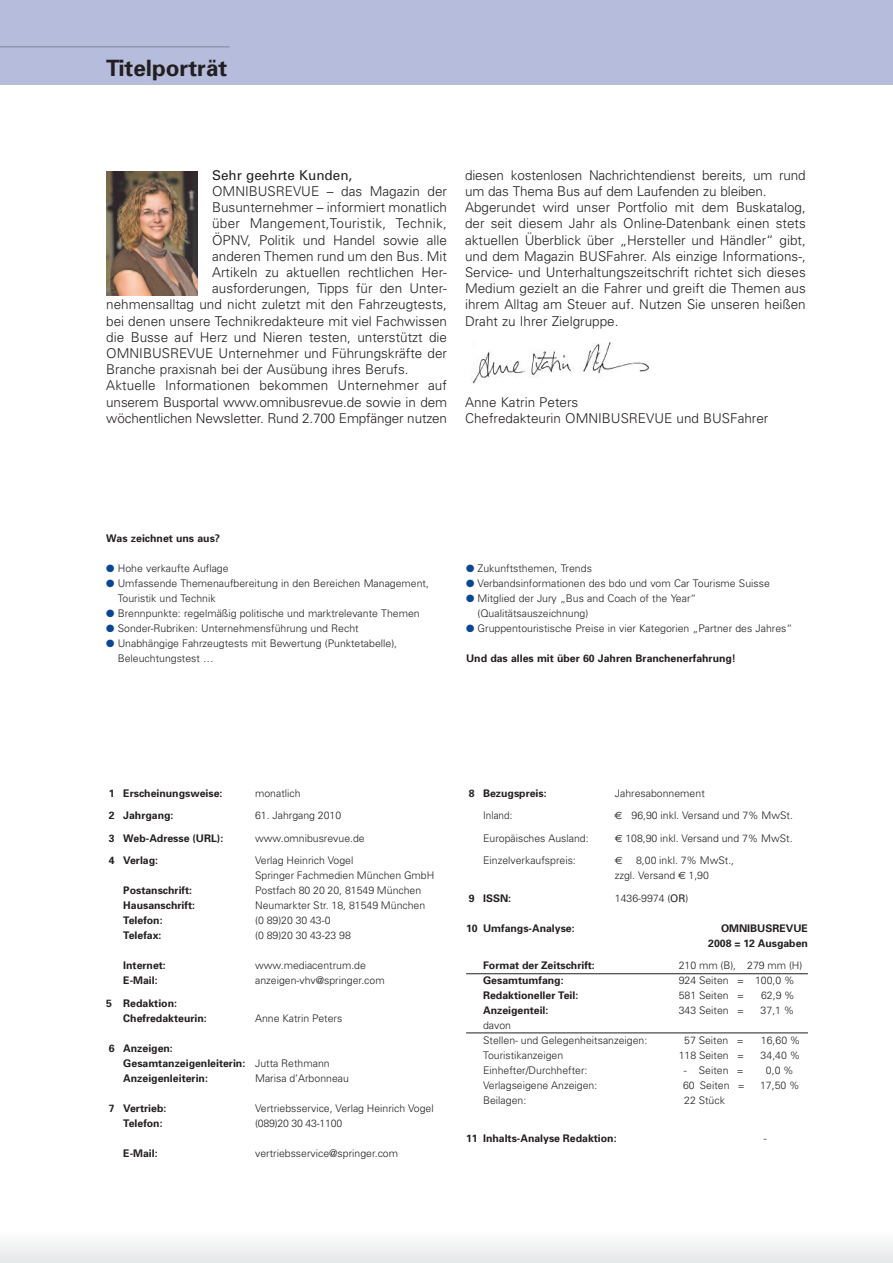
<style>
.page{position:relative;width:893px;height:1263px;background:#fff}
.page>*{position:absolute;margin:0;border:0;box-sizing:border-box;transform-origin:0 0}
.t1{font:700 22.5px "Univers";color:#231f20}
.t2{font:300 13.5px/16.2px "Univers";color:#231f20}
.t3{font:300 13.5px "Univers";letter-spacing:.02em;color:#231f20}
.t4{font:13.5px "Univers";color:#231f20}
.t5{font:300 10.5px/15px "Univers";color:#231f20}
.t6{font:700 10.5px/15px "Univers";color:#231f20}
.t7{font:300 10.5px "Univers";color:#231f20;scale:.95 1}
.t8{font:10.5px "Euro Sans";color:#231f20}
.s1{color:#094694}
.s2{font-weight:300}
.s3{font-family:"Euro Sans";font-weight:400}
.s4{font-weight:400}
</style>
<div class="page">
<div style="left:0;top:0;width:893px;height:85px;background:#b6bcdc"></div>
<hr style="left:0;top:46px;width:230px;height:2px;background:#8c9bac">
<div style="left:0;top:1232px;width:893px;height:31px;background:#f1f2f3"></div>
<img style="left:106px;top:172px;width:91px;height:123px">
<img style="left:471px;top:342px;width:178px;height:42px">
<hr style="left:466px;top:973px;width:342px;height:1px;background:#231f20">
<hr style="left:466px;top:1032px;width:342px;height:1px;background:#231f20">
<h1 class="t1" style="left:106px;top:60px;width:122px">Titelporträt</h1>
<p class="t4" style="left:212px;top:170px;width:142px">Sehr geehrte Kunden,</p>
<p class="t2" style="left:212px;top:184px;width:236px">OMNIBUSREVUE – das Magazin der</p>
<p class="t2" style="left:212px;top:201px;width:236px">Busunternehmer – informiert monatlich</p>
<p class="t3" style="left:212px;top:219px;width:236px">über Mangement,Touristik, Technik,</p>
<p class="t2" style="left:212px;top:233px;width:236px">ÖPNV, Politik und Handel sowie alle</p>
<p class="t2" style="left:212px;top:249px;width:236px">anderen Themen rund um den Bus. Mit</p>
<p class="t2" style="left:212px;top:265px;width:236px">Artikeln zu aktuellen rechtlichen Her-</p>
<p class="t2" style="left:212px;top:282px;width:236px">ausforderungen, Tipps für den Unter-</p>
<p class="t2" style="left:106px;top:298px;width:342px">nehmensalltag und nicht zuletzt mit den Fahrzeugtests,</p>
<p class="t2" style="left:106px;top:314px;width:342px">bei denen unsere Technikredakteure mit viel Fachwissen</p>
<p class="t2" style="left:106px;top:330px;width:342px">die Busse auf Herz und Nieren testen, unterstützt die</p>
<p class="t2" style="left:106px;top:346px;width:342px">OMNIBUSREVUE Unternehmer und Führungskräfte der</p>
<p class="t2" style="left:106px;top:363px;width:304px">Branche praxisnah bei der Ausübung ihres Berufs.</p>
<p class="t2" style="left:106px;top:379px;width:342px">Aktuelle Informationen bekommen Unternehmer auf</p>
<p class="t2" style="left:106px;top:395px;width:342px">unserem Busportal www.omnibusrevue.de sowie in dem</p>
<p class="t2" style="left:106px;top:411px;width:342px">wöchentlichen Newsletter. Rund 2.700 Empfänger nutzen</p>
<p class="t2" style="left:465px;top:168px;width:342px">diesen kostenlosen Nachrichtendienst bereits, um rund um das Thema Bus auf dem Laufenden zu bleiben.<br>Abgerundet wird unser Portfolio mit dem Buskatalog, der seit diesem Jahr als Online-Datenbank einen stets aktuellen Überblick über „Hersteller und Händler“ gibt, und dem Magazin BUSFahrer. Als einzige Informations-, Service- und Unterhaltungszeitschrift richtet sich dieses Medium gezielt an die Fahrer und greift die Themen aus ihrem Alltag am Steuer auf. Nutzen Sie unseren heißen Draht zu Ihrer Zielgruppe.</p>
<p class="t2" style="left:465px;top:395px;width:305px">Anne Katrin Peters<br>Chefredakteurin OMNIBUSREVUE und BUSFahrer</p>
<p class="t6" style="left:106px;top:531px;width:115px">Was zeichnet uns aus?</p>
<p class="t5" style="left:106px;top:561px;width:124px"><span class="s1">●</span> Hohe verkaufte Auflage</p>
<p class="t5" style="left:118px;top:576px;width:313px;text-indent:-11px"><span class="s1">●</span> Umfassende Themenaufbereitung in den Bereichen Management,<br>Touristik und Technik</p>
<p class="t5" style="left:106px;top:606px;width:315px"><span class="s1">●</span> Brennpunkte: regelmäßig politische und marktrelevante Themen</p>
<p class="t5" style="left:106px;top:621px;width:254px"><span class="s1">●</span> Sonder-Rubriken: Unternehmensführung und Recht</p>
<p class="t5" style="left:118px;top:636px;width:281px;text-indent:-11px"><span class="s1">●</span> Unabhängige Fahrzeugtests mit Bewertung (Punktetabelle),<br>Beleuchtungstest …</p>
<p class="t5" style="left:466px;top:561px;width:127px"><span class="s1">●</span> Zukunftsthemen, Trends</p>
<p class="t5" style="left:466px;top:576px;width:305px"><span class="s1">●</span> Verbandsinformationen des bdo und vom Car Tourisme Suisse</p>
<p class="t5" style="left:478px;top:591px;width:220px;text-indent:-11px"><span class="s1">●</span> Mitglied der Jury „Bus and Coach of the Year“ (Qualitätsauszeichnung)</p>
<p class="t5" style="left:466px;top:621px;width:328px"><span class="s1">●</span> Gruppentouristische Preise in vier Kategorien „Partner des Jahres“</p>
<p class="t6" style="left:466px;top:651px;width:271px">Und das alles mit über 60 Jahren Branchenerfahrung!</p>
<p class="t6" style="left:109px;top:786px;width:115px">1 Erscheinungsweise:</p>
<p class="t5" style="left:255px;top:786px;width:47px">monatlich</p>
<p class="t6" style="left:109px;top:809px;width:66px">2 Jahrgang:</p>
<p class="t5" style="left:255px;top:809px;width:88px">61. Jahrgang 2010</p>
<p class="t6" style="left:109px;top:831px;width:116px">3 Web-Adresse (URL):</p>
<p class="t5" style="left:255px;top:831px;width:111px">www.omnibusrevue.de</p>
<p class="t6" style="left:109px;top:854px;width:51px">4 Verlag:</p>
<p class="t5" style="left:255px;top:854px;width:181px">Verlag Heinrich Vogel<br>Springer Fachmedien München GmbH</p>
<p class="t6" style="left:123px;top:884px;width:70px">Postanschrift:</p>
<p class="t5" style="left:255px;top:884px;width:168px">Postfach 80 20 20, 81549 München</p>
<p class="t6" style="left:123px;top:899px;width:73px">Hausanschrift:</p>
<p class="t5" style="left:255px;top:899px;width:172px">Neumarkter Str. 18, 81549 München</p>
<p class="t6" style="left:123px;top:914px;width:41px">Telefon:</p>
<p class="t5" style="left:255px;top:914px;width:77px">(0 89)20 30 43-0</p>
<p class="t6" style="left:123px;top:929px;width:40px">Telefax:</p>
<p class="t5" style="left:255px;top:929px;width:97px">(0 89)20 30 43-23 98</p>
<p class="t6" style="left:123px;top:959px;width:44px">Internet:</p>
<p class="t5" style="left:255px;top:959px;width:112px">www.mediacentrum.de</p>
<p class="t6" style="left:123px;top:974px;width:36px">E-Mail:</p>
<p class="t5" style="left:255px;top:974px;width:131px">anzeigen-vhv@springer.com</p>
<p class="t6" style="left:123px;top:996px;width:85px;text-indent:-17px">5 Redaktion:<br>Chefredakteurin:</p>
<p class="t5" style="left:255px;top:1011px;width:89px">Anne Katrin Peters</p>
<p class="t6" style="left:123px;top:1041px;width:208px;text-indent:-14px">6 Anzeigen:<br>Gesamtanzeigenleiterin: <span class="s2">Jutta Rethmann<br></span>Anzeigenleiterin:</p>
<p class="t5" style="left:255px;top:1071px;width:95px">Marisa d’Arbonneau</p>
<p class="t6" style="left:109px;top:1101px;width:59px">7 Vertrieb:</p>
<p class="t5" style="left:255px;top:1101px;width:180px">Vertriebsservice, Verlag Heinrich Vogel</p>
<p class="t6" style="left:123px;top:1116px;width:41px">Telefon:</p>
<p class="t5" style="left:255px;top:1116px;width:89px">(089)20 30 43-1100</p>
<p class="t6" style="left:123px;top:1146px;width:36px">E-Mail:</p>
<p class="t5" style="left:255px;top:1146px;width:144px">vertriebsservice@springer.com</p>
<p class="t6" style="left:469px;top:786px;width:79px">8 Bezugspreis:</p>
<p class="t5" style="left:615px;top:786px;width:91px">Jahresabonnement</p>
<p class="t7" style="left:483px;top:811px;width:32px">Inland:</p>
<p class="t5" style="left:615px;top:809px;width:180px"><span class="s3">€</span> 96,90 inkl. Versand und 7% MwSt.</p>
<p class="t5" style="left:483px;top:831px;width:107px">Europäisches Ausland:</p>
<p class="t5" style="left:615px;top:831px;width:179px"><span class="s3">€</span> 108,90 inkl. Versand und 7% MwSt.</p>
<p class="t5" style="left:483px;top:854px;width:94px">Einzelverkaufspreis:</p>
<p class="t8" style="left:615px;top:854px;width:9px">€</p>
<p class="t5" style="left:615px;top:854px;width:121px;text-indent:21px">8,00 inkl. 7% MwSt., zzgl. Versand <span class="s3">€</span> 1,90</p>
<p class="t6" style="left:469px;top:891px;width:44px">9 ISSN:</p>
<p class="t5" style="left:615px;top:891px;width:75px">1436-9974 (<span class="s4">OR</span>)</p>
<p class="t6" style="left:466px;top:921px;width:110px">10 Umfangs-Analyse:</p>
<p class="t6" style="left:708px;top:921px;width:101px;text-align:right">OMNIBUSREVUE<br>2008 = 12 Ausgaben</p>
<p class="t6" style="left:483px;top:959px;width:113px">Format der Zeitschrift:</p>
<p class="t5" style="left:679px;top:959px;width:125px">210 mm (B), 279 mm (H)</p>
<p class="t6" style="left:483px;top:974px;width:82px">Gesamtumfang:</p>
<p class="t5" style="left:679px;top:974px;width:117px">924 Seiten = 100,0 %</p>
<p class="t6" style="left:483px;top:989px;width:97px">Redaktioneller Teil:</p>
<p class="t5" style="left:679px;top:989px;width:67px">581 Seiten =</p>
<p class="t5" style="left:761px;top:989px;width:35px">62,9 %</p>
<p class="t6" style="left:483px;top:1004px;width:67px">Anzeigenteil:</p>
<p class="t5" style="left:679px;top:1004px;width:67px">343 Seiten =</p>
<p class="t5" style="left:761px;top:1004px;width:35px">37,1 %</p>
<p class="t5" style="left:483px;top:1019px;width:166px">davon<br>Stellen- und Gelegenheitsanzeigen:</p>
<p class="t5" style="left:684px;top:1034px;width:61px">57 Seiten =</p>
<p class="t5" style="left:761px;top:1034px;width:41px">16,60 %</p>
<p class="t5" style="left:483px;top:1049px;width:82px">Touristikanzeigen</p>
<p class="t5" style="left:679px;top:1049px;width:67px">118 Seiten =</p>
<p class="t5" style="left:761px;top:1049px;width:41px">34,40 %</p>
<p class="t5" style="left:483px;top:1064px;width:106px">Einhefter/Durchhefter:</p>
<p class="t5" style="left:684px;top:1064px;width:61px">- Seiten =</p>
<p class="t5" style="left:766px;top:1064px;width:29px">0,0 %</p>
<p class="t5" style="left:483px;top:1079px;width:116px">Verlagseigene Anzeigen:</p>
<p class="t5" style="left:683px;top:1079px;width:63px">60 Seiten =</p>
<p class="t5" style="left:760px;top:1079px;width:41px">17,50 %</p>
<p class="t5" style="left:483px;top:1094px;width:45px">Beilagen:</p>
<p class="t5" style="left:684px;top:1094px;width:42px">22 Stück</p>
<p class="t6" style="left:466px;top:1131px;width:152px">11 Inhalts-Analyse Redaktion:</p>
<p class="t5" style="left:764px;top:1131px;width:4px">-</p>
</div>
